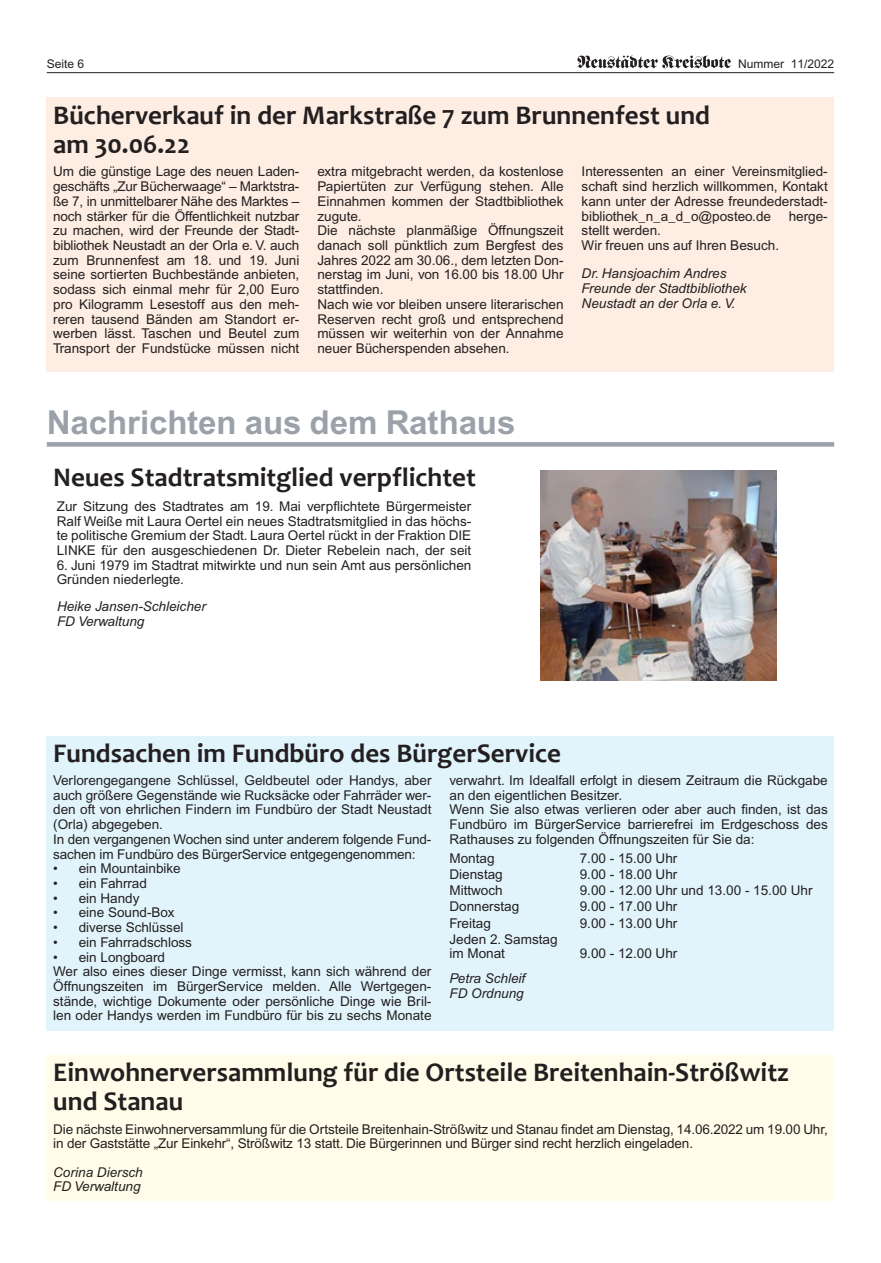
<style>
.page{position:relative;width:881px;height:1263px;background:#fff}
.page>*{position:absolute;margin:0;border:0;box-sizing:border-box;transform-origin:0 0}
.Rasterbalken{font:700 33px "Arial";letter-spacing:-.005em;color:#9aa1a8}
.Überschrift{font:700 27px/29.4px "Candara";color:#231f20}
.t1{font:13.5px/14.7px "Arial";color:#231f20;text-align:justify}
.Bild{font:italic 13.5px/14.7px "Arial";color:#231f20}
.t2{font:12px "Arial";color:#231f20}
</style>
<div class="page">
<hr style="left:47px;top:72px;width:786px;height:1px;background:#231f20">
<svg style="left:577px;top:55px;width:154px;height:13px"></svg>
<div style="left:47px;top:442px;width:786px;height:5px;background:#9aa1a8"></div>
<div style="left:47px;top:98px;width:786px;height:274px;background:#fdede2"></div>
<img style="left:540px;top:471px;width:236px;height:209px">
<div style="left:47px;top:736px;width:786px;height:294px;background:#e1f4fc"></div>
<div style="left:47px;top:1055px;width:786px;height:146px;background:#fffde9"></div>
<p class="t2" style="left:47px;top:57px;width:39px">Seite 6</p>
<p class="t2" style="left:737px;top:57px;width:98px">Nummer 11/2022</p>
<p class="Überschrift" style="left:53px;top:100px;width:658px">Bücherverkauf in der Markstraße 7 zum Brunnenfest und am 30.06.22</p>
<p class="t1" style="left:53px;top:165px;width:247px">Um die günstige Lage des neuen Laden&shy;geschäfts „Zur Bücherwaage“ – Marktstra&shy;ße 7, in unmittelbarer Nähe des Marktes – noch stärker für die Öffentlichkeit nutzbar zu machen, wird der Freunde der Stadt&shy;bibliothek Neustadt an der Orla e. V. auch zum Brunnenfest am 18. und 19. Juni seine sortierten Buchbestände anbieten, sodass sich einmal mehr für 2,00 Euro pro Kilogramm Lesestoff aus den meh&shy;reren tausend Bänden am Standort er&shy;werben lässt. Taschen und Beutel zum Transport der Fundstücke müssen nicht</p>
<p class="t1" style="left:317px;top:165px;width:247px">extra mitgebracht werden, da kostenlose Papiertüten zur Verfügung stehen. Alle Einnahmen kommen der Stadtbibliothek zugute.</p>
<p class="t1" style="left:581px;top:165px;width:247px">Interessenten an einer Vereinsmitglied&shy;schaft sind herzlich willkommen, Kontakt kann unter der Adresse freundederstadt&shy;bibliothek_n_a_d_o@posteo.de</p>
<p class="t1" style="left:788px;top:209px;width:41px">herge-</p>
<p class="t1" style="left:317px;top:223px;width:247px">Die nächste planmäßige Öffnungszeit danach soll pünktlich zum Bergfest des Jahres 2022 am 30.06., dem letzten Don&shy;nerstag im Juni, von 16.00 bis 18.00 Uhr stattfinden.</p>
<p class="t1" style="left:317px;top:297px;width:247px">Nach wie vor bleiben unsere literarischen Reserven recht groß und entsprechend müssen wir weiterhin von der Annahme neuer Bücherspenden absehen.</p>
<p class="t1" style="left:581px;top:223px;width:81px">stellt werden.</p>
<p class="t1" style="left:581px;top:238px;width:199px">Wir freuen uns auf Ihren Besuch.</p>
<p class="Bild" style="left:581px;top:266px;width:146px">Dr. Hansjoachim Andres</p>
<p class="Bild" style="left:581px;top:281px;width:166px">Freunde der Stadtbibliothek<br>Neustadt an der Orla e. V.</p>
<p class="Rasterbalken" style="left:47px;top:403px;width:469px">Nachrichten aus dem Rathaus</p>
<p class="Überschrift" style="left:53px;top:462px;width:424px">Neues Stadtratsmitglied verpflichtet</p>
<p class="t1" style="left:57px;top:499px;width:416px">Zur Sitzung des Stadtrates am 19. Mai verpflichtete Bürgermeister Ralf Weiße mit Laura Oertel ein neues Stadtratsmitglied in das höchs&shy;te politische Gremium der Stadt. Laura Oertel rückt in der Fraktion DIE LINKE für den ausgeschiedenen Dr. Dieter Rebelein nach, der seit</p>
<p class="t1" style="left:57px;top:558px;width:416px">6. Juni 1979 im Stadtrat mitwirkte und nun sein Amt aus persönlichen<br>Gründen niederlegte.</p>
<p class="Bild" style="left:57px;top:599px;width:150px">Heike Jansen-Schleicher</p>
<p class="Bild" style="left:57px;top:614px;width:89px">FD Verwaltung</p>
<p class="Überschrift" style="left:53px;top:738px;width:509px">Fundsachen im Fundbüro des BürgerService</p>
<p class="t1" style="left:53px;top:773px;width:379px">Verlorengegangene Schlüssel, Geldbeutel oder Handys, aber auch größere Gegenstände wie Rucksäcke oder Fahrräder wer&shy;den oft von ehrlichen Findern im Fundbüro der Stadt Neustadt (Orla) abgegeben.</p>
<p class="t1" style="left:53px;top:832px;width:379px">In den vergangenen Wochen sind unter anderem folgende Fund&shy;sachen im Fundbüro des BürgerService entgegengenommen:</p>
<p class="t1" style="left:53px;top:861px;width:129px">• ein Mountainbike</p>
<p class="t1" style="left:53px;top:876px;width:95px">• ein Fahrrad</p>
<p class="t1" style="left:53px;top:891px;width:88px">• ein Handy</p>
<p class="t1" style="left:53px;top:905px;width:123px">• eine Sound-Box</p>
<p class="t1" style="left:53px;top:920px;width:132px">• diverse Schlüssel</p>
<p class="t1" style="left:53px;top:935px;width:140px">• ein Fahrradschloss</p>
<p class="t1" style="left:53px;top:950px;width:113px">• ein Longboard</p>
<p class="t1" style="left:53px;top:964px;width:379px">Wer also eines dieser Dinge vermisst, kann sich während der Öffnungszeiten im BürgerService melden. Alle Wertgegen&shy;stände, wichtige Dokumente oder persönliche Dinge wie Bril&shy;len oder Handys werden im Fundbüro für bis zu sechs Monate</p>
<p class="t1" style="left:449px;top:773px;width:379px">verwahrt. Im Idealfall erfolgt in diesem Zeitraum die Rückgabe an den eigentlichen Besitzer.</p>
<p class="t1" style="left:449px;top:802px;width:379px">Wenn Sie also etwas verlieren oder aber auch finden, ist das Fundbüro im BürgerService barrierefrei im Erdgeschoss des Rathauses zu folgenden Öffnungszeiten für Sie da:</p>
<p class="t1" style="left:449px;top:851px;width:47px">Montag</p>
<p class="t1" style="left:579px;top:851px;width:99px">7.00 - 15.00 Uhr</p>
<p class="t1" style="left:449px;top:867px;width:55px">Dienstag</p>
<p class="t1" style="left:579px;top:867px;width:99px">9.00 - 18.00 Uhr</p>
<p class="t1" style="left:449px;top:883px;width:55px">Mittwoch</p>
<p class="t1" style="left:579px;top:883px;width:234px">9.00 - 12.00 Uhr und 13.00 - 15.00 Uhr</p>
<p class="t1" style="left:449px;top:899px;width:71px">Donnerstag</p>
<p class="t1" style="left:579px;top:899px;width:99px">9.00 - 17.00 Uhr</p>
<p class="t1" style="left:449px;top:916px;width:43px">Freitag</p>
<p class="t1" style="left:579px;top:916px;width:99px">9.00 - 13.00 Uhr</p>
<p class="t1" style="left:449px;top:932px;width:110px">Jeden 2. Samstag</p>
<p class="t1" style="left:449px;top:946px;width:57px">im Monat</p>
<p class="t1" style="left:579px;top:946px;width:99px">9.00 - 12.00 Uhr</p>
<p class="Bild" style="left:449px;top:971px;width:77px">Petra Schleif</p>
<p class="Bild" style="left:449px;top:986px;width:76px">FD Ordnung</p>
<p class="Überschrift" style="left:53px;top:1057px;width:737px">Einwohnerversammlung für die Ortsteile Breitenhain-Strößwitz und Stanau</p>
<p class="t1" style="left:53px;top:1122px;width:775px">Die nächste Einwohnerversammlung für die Ortsteile Breitenhain-Strößwitz und Stanau findet am Dienstag, 14.06.2022 um 19.00 Uhr, in der Gaststätte „Zur Einkehr“, Strößwitz 13 statt. Die Bürgerinnen und Bürger sind recht herzlich eingeladen.</p>
<p class="Bild" style="left:53px;top:1164px;width:91px">Corina Diersch</p>
<p class="Bild" style="left:53px;top:1179px;width:89px">FD Verwaltung</p>
</div>
